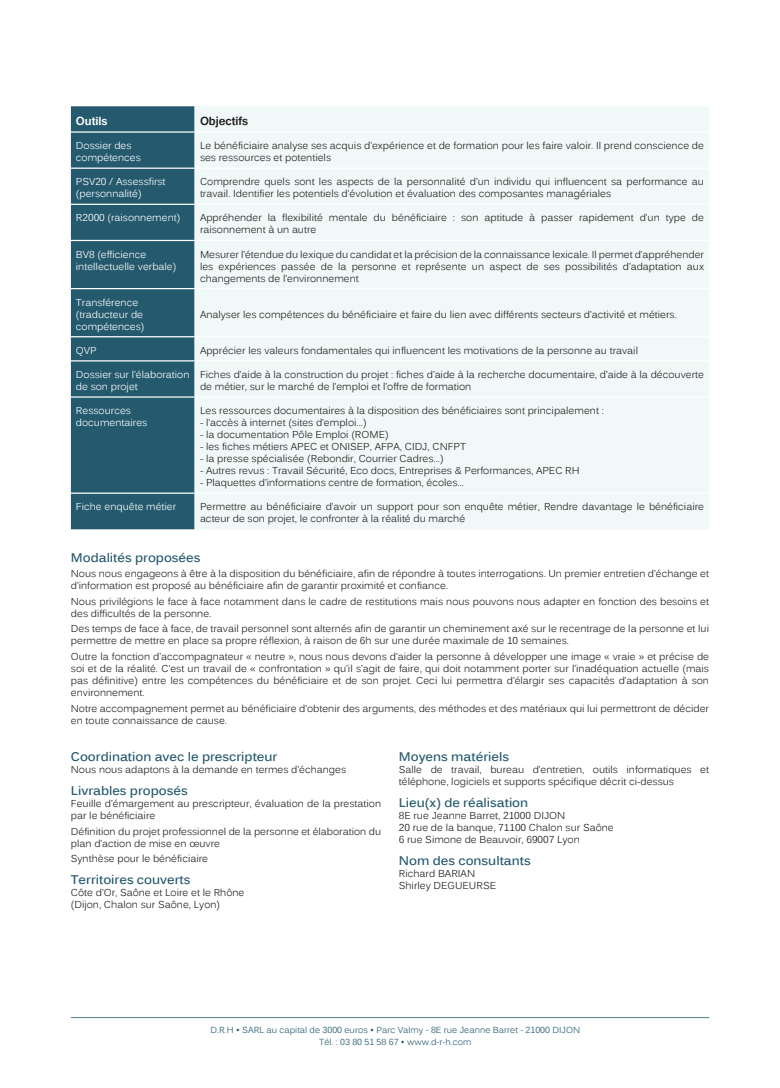
<style>
.page{position:relative;width:780px;height:1088px;background:#fff}
.page>*{position:absolute;margin:0;border:0;box-sizing:border-box;transform-origin:0 0}
.Texte{font:700 12.5px "Kalinga";color:#255a6e}
.t1{font:700 12.5px "Gautami";color:#231f20}
.t2{font:700 12.5px "Gautami";color:#fff}
.Texte-2{font:10px/12px "Kalinga";color:#231f20}
.Texte-3{font:10px/12px "Kalinga";color:#fff}
.Texte-4{font:8.75px "Kalinga";color:#255a6e}
</style>
<div class="page">
<div style="left:71px;top:106px;width:123px;height:423px;background:#255a6e"></div>
<div style="left:196px;top:106px;width:513px;height:423px;background:#f0f9f8"></div>
<hr style="left:71px;top:131px;width:124px;height:2px;background:#fff">
<hr style="left:195px;top:131px;width:514px;height:2px;background:#fff">
<hr style="left:71px;top:168px;width:124px;height:1px;background:#fff">
<hr style="left:195px;top:168px;width:514px;height:1px;background:#fff">
<hr style="left:71px;top:204px;width:124px;height:1px;background:#fff">
<hr style="left:195px;top:204px;width:514px;height:1px;background:#fff">
<hr style="left:71px;top:240px;width:124px;height:1px;background:#fff">
<hr style="left:195px;top:240px;width:514px;height:1px;background:#fff">
<hr style="left:71px;top:288px;width:124px;height:1px;background:#fff">
<hr style="left:195px;top:288px;width:514px;height:1px;background:#fff">
<hr style="left:71px;top:336px;width:124px;height:1px;background:#fff">
<hr style="left:195px;top:336px;width:514px;height:1px;background:#fff">
<hr style="left:71px;top:360px;width:124px;height:1px;background:#fff">
<hr style="left:195px;top:360px;width:514px;height:1px;background:#fff">
<hr style="left:71px;top:396px;width:124px;height:2px;background:#fff">
<hr style="left:195px;top:396px;width:514px;height:2px;background:#fff">
<hr style="left:71px;top:492px;width:124px;height:2px;background:#fff">
<hr style="left:195px;top:492px;width:514px;height:2px;background:#fff">
<hr style="left:71px;top:1017px;width:638px;height:1px;background:#537d8f">
<p class="t2" style="left:76px;top:113px;width:33px">Outils</p>
<p class="t1" style="left:200px;top:113px;width:50px">Objectifs</p>
<p class="Texte-3" style="left:76px;top:141px;width:67px">Dossier des compétences</p>
<p class="Texte-2" style="left:200px;top:141px;width:505px">Le bénéficiaire analyse ses acquis d’expérience et de formation pour les faire valoir. Il prend conscience de ses ressources et potentiels</p>
<p class="Texte-3" style="left:76px;top:177px;width:91px">PSV20 / Assessfirst (personnalité)</p>
<p class="Texte-2" style="left:200px;top:177px;width:505px">Comprendre quels sont les aspects de la personnalité d’un individu qui influencent sa performance au travail. Identifier les potentiels d’évolution et évaluation des composantes managériales</p>
<p class="Texte-3" style="left:76px;top:213px;width:106px">R2000 (raisonnement)</p>
<p class="Texte-2" style="left:200px;top:213px;width:505px">Appréhender la flexibilité mentale du bénéficiaire : son aptitude à passer rapidement d’un type de raisonnement à un autre</p>
<p class="Texte-3" style="left:76px;top:249px;width:102px">BV8 (efficience intellectuelle verbale)</p>
<p class="Texte-2" style="left:200px;top:249px;width:505px;text-align:justify">Mesurer l’étendue du lexique du candidat et la précision de la connaissance lexicale. Il permet d’appréhender les expériences passée de la personne et représente un aspect de ses possibilités d’adaptation aux changements de l’environnement</p>
<p class="Texte-3" style="left:76px;top:297px;width:70px">Transférence (traducteur de compétences)</p>
<p class="Texte-2" style="left:200px;top:309px;width:478px">Analyser les compétences du bénéficiaire et faire du lien avec différents secteurs d’activité et métiers.</p>
<p class="Texte-3" style="left:76px;top:345px;width:22px">QVP</p>
<p class="Texte-2" style="left:200px;top:345px;width:439px">Apprécier les valeurs fondamentales qui influencent les motivations de la personne au travail</p>
<p class="Texte-3" style="left:76px;top:369px;width:115px">Dossier sur l’élaboration de son projet</p>
<p class="Texte-2" style="left:200px;top:369px;width:505px">Fiches d’aide à la construction du projet : fiches d’aide à la recherche documentaire, d’aide à la découverte de métier, sur le marché de l’emploi et l’offre de formation</p>
<p class="Texte-3" style="left:76px;top:405px;width:73px">Ressources documentaires</p>
<p class="Texte-2" style="left:200px;top:405px;width:405px">Les ressources documentaires à la disposition des bénéficiaires sont principalement :</p>
<p class="Texte-2" style="left:200px;top:417px;width:168px">- l’accès à internet (sites d’emploi...)</p>
<p class="Texte-2" style="left:200px;top:429px;width:190px">- la documentation Pôle Emploi (ROME)</p>
<p class="Texte-2" style="left:200px;top:441px;width:267px">- les fiches métiers APEC et ONISEP, AFPA, CIDJ, CNFPT</p>
<p class="Texte-2" style="left:200px;top:453px;width:245px">- la presse spécialisée (Rebondir, Courrier Cadres...)</p>
<p class="Texte-2" style="left:200px;top:465px;width:381px">- Autres revus : Travail Sécurité, Eco docs, Entreprises &amp; Performances, APEC RH</p>
<p class="Texte-2" style="left:200px;top:477px;width:266px">- Plaquettes d’informations centre de formation, écoles…</p>
<p class="Texte-3" style="left:76px;top:502px;width:102px">Fiche enquête métier</p>
<p class="Texte-2" style="left:200px;top:502px;width:505px">Permettre au bénéficiaire d’avoir un support pour son enquête métier, Rendre davantage le bénéficiaire acteur de son projet, le confronter à la réalité du marché</p>
<p class="Texte" style="left:71px;top:549px;width:131px">Modalités proposées</p>
<p class="Texte-2" style="left:71px;top:569px;width:639px">Nous nous engageons à être à la disposition du bénéficiaire, afin de répondre à toutes interrogations. Un premier entretien d’échange et d’information est proposé au bénéficiaire afin de garantir proximité et confiance.</p>
<p class="Texte-2" style="left:71px;top:596px;width:639px">Nous privilégions le face à face notamment dans le cadre de restitutions mais nous pouvons nous adapter en fonction des besoins et des difficultés de la personne.</p>
<p class="Texte-2" style="left:71px;top:624px;width:639px">Des temps de face à face, de travail personnel sont alternés afin de garantir un cheminement axé sur le recentrage de la personne et lui permettre de mettre en place sa propre réflexion, à raison de 6h sur une durée maximale de 10 semaines.</p>
<p class="Texte-2" style="left:71px;top:651px;width:639px;text-align:justify">Outre la fonction d’accompagnateur « neutre », nous nous devons d’aider la personne à développer une image « vraie » et précise de soi et de la réalité. C’est un travail de « confrontation » qu’il s’agit de faire, qui doit notamment porter sur l’inadéquation actuelle (mais pas définitive) entre les compétences du bénéficiaire et de son projet. Ceci lui permettra d’élargir ses capacités d’adaptation à son environnement.</p>
<p class="Texte-2" style="left:71px;top:703px;width:639px">Notre accompagnement permet au bénéficiaire d’obtenir des arguments, des méthodes et des matériaux qui lui permettront de décider en toute connaissance de cause.</p>
<p class="Texte" style="left:71px;top:748px;width:208px">Coordination avec le prescripteur</p>
<p class="Texte-2" style="left:71px;top:764px;width:277px">Nous nous adaptons à la demande en termes d’échanges</p>
<p class="Texte" style="left:71px;top:782px;width:118px">Livrables proposés</p>
<p class="Texte-2" style="left:71px;top:799px;width:312px">Feuille d’émargement au prescripteur, évaluation de la prestation par le bénéficiaire</p>
<p class="Texte-2" style="left:71px;top:826px;width:312px">Définition du projet professionnel de la personne et élaboration du plan d’action de mise en œuvre</p>
<p class="Texte-2" style="left:71px;top:854px;width:139px">Synthèse pour le bénéficiaire</p>
<p class="Texte" style="left:71px;top:872px;width:121px">Territoires couverts</p>
<p class="Texte-2" style="left:71px;top:888px;width:175px">Côte d’Or, Saône et Loire et le Rhône</p>
<p class="Texte-2" style="left:71px;top:900px;width:151px">(Dijon, Chalon sur Saône, Lyon)</p>
<p class="Texte" style="left:399px;top:748px;width:112px">Moyens matériels</p>
<p class="Texte-2" style="left:399px;top:764px;width:312px">Salle de travail, bureau d’entretien, outils informatiques et téléphone, logiciels et supports spécifique décrit ci-dessus</p>
<p class="Texte" style="left:399px;top:794px;width:131px">Lieu(x) de réalisation</p>
<p class="Texte-2" style="left:399px;top:811px;width:168px">8E rue Jeanne Barret, 21000 DIJON</p>
<p class="Texte-2" style="left:399px;top:823px;width:216px">20 rue de la banque, 71100 Chalon sur Saône</p>
<p class="Texte-2" style="left:399px;top:835px;width:182px">6 rue Simone de Beauvoir, 69007 Lyon</p>
<p class="Texte" style="left:399px;top:853px;width:133px">Nom des consultants</p>
<p class="Texte-2" style="left:399px;top:869px;width:78px">Richard BARIAN</p>
<p class="Texte-2" style="left:399px;top:881px;width:99px">Shirley DEGUEURSE</p>
<p class="Texte-4" style="left:210px;top:1024px;width:371px">D.R.H • SARL au capital de 3000 euros • Parc Valmy - 8E rue Jeanne Barret - 21000 DIJON</p>
<p class="Texte-4" style="left:319px;top:1037px;width:154px">Tél. : 03 80 51 58 67 • www.d-r-h.com</p>
</div>
